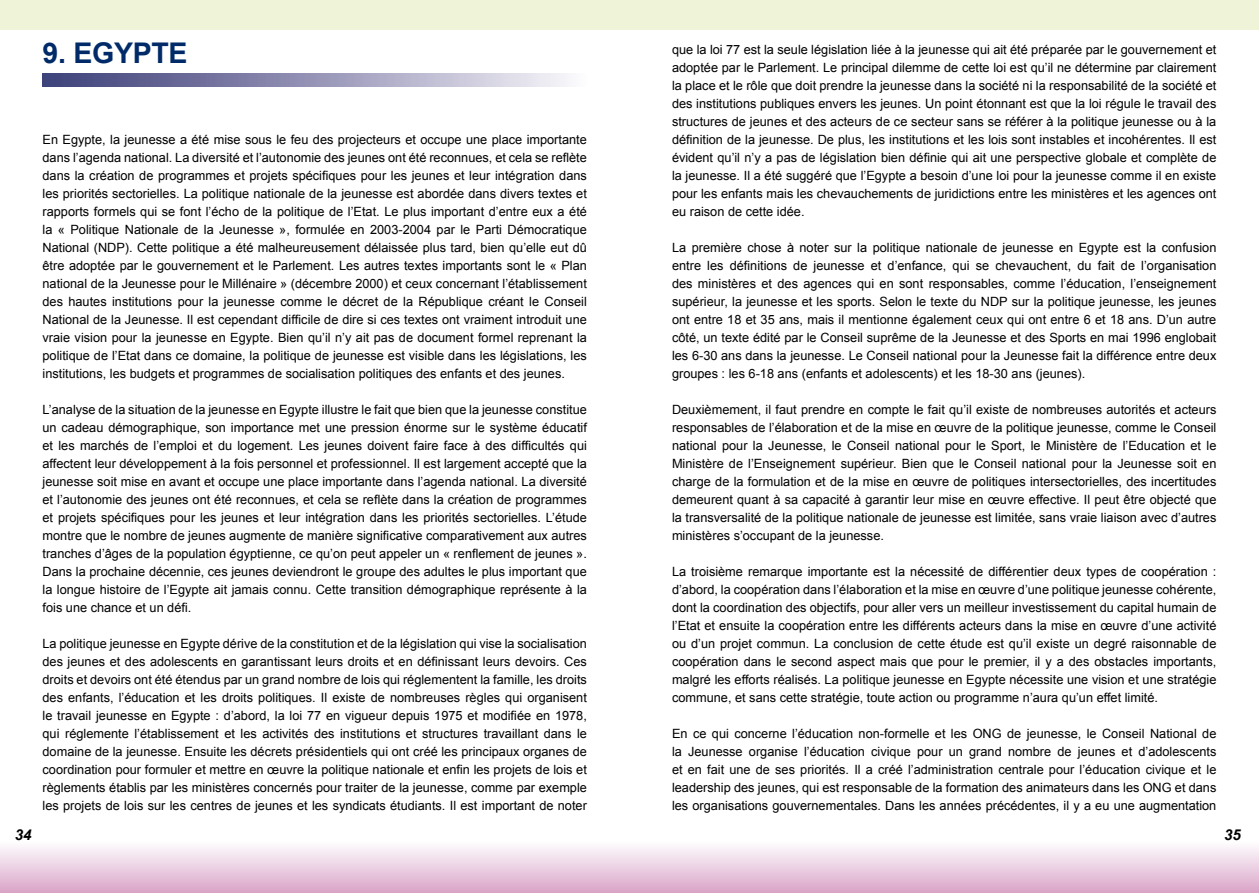
<style>
.page{position:relative;width:1259px;height:893px;background:#fff}
.page>*{position:absolute;margin:0;border:0;box-sizing:border-box;transform-origin:0 0}
.t1{font:700 28.5px "Arial";letter-spacing:-.01em;color:#002b68}
.t2{font:italic 700 15px "Arial";color:#000}
.t3{font:12.75px/18px "Arial";color:#000;text-align:justify}
</style>
<div class="page">
<div style="left:0;top:840px;width:629px;height:53px;background:linear-gradient(to bottom,#fff,#daa4c8)"></div>
<div style="left:0;top:0;width:629px;height:30px;background:#eff4d9"></div>
<div style="left:629px;top:840px;width:630px;height:53px;background:linear-gradient(to bottom,#fff,#daa4c8)"></div>
<div style="left:629px;top:0;width:630px;height:30px;background:#eff4d9"></div>
<svg style="left:43px;top:74px;width:523px;height:13px;background:#9594b5"></svg>
<h1 class="t1" style="left:43px;top:34px;width:147px">9. EGYPTE</h1>
<p class="t3" style="left:43px;top:131px;width:546px">En Egypte, la jeunesse a été mise sous le feu des projecteurs et occupe une place importante dans l’agenda national. La diversité et l’autonomie des jeunes ont été reconnues, et cela se reflète dans la création de programmes et projets spécifiques pour les jeunes et leur intégration dans les priorités sectorielles. La politique nationale de la jeunesse est abordée dans divers textes et rapports formels qui se font l’écho de la politique de l’Etat. Le plus important d’entre eux a été la « Politique Nationale de la Jeunesse », formulée en 2003-2004 par le Parti Démocratique National (NDP). Cette politique a été malheureusement délaissée plus tard, bien qu’elle eut dû être adoptée par le gouvernement et le Parlement. Les autres textes importants sont le « Plan national de la Jeunesse pour le Millénaire » (décembre 2000) et ceux concernant l’établissement des hautes institutions pour la jeunesse comme le décret de la République créant le Conseil National de la Jeunesse. Il est cependant difficile de dire si ces textes ont vraiment introduit une vraie vision pour la jeunesse en Egypte. Bien qu’il n’y ait pas de document formel reprenant la politique de l’Etat dans ce domaine, la politique de jeunesse est visible dans les législations, les institutions, les budgets et programmes de socialisation politiques des enfants et des jeunes.</p>
<p class="t3" style="left:43px;top:401px;width:546px">L’analyse de la situation de la jeunesse en Egypte illustre le fait que bien que la jeunesse constitue un cadeau démographique, son importance met une pression énorme sur le système éducatif et les marchés de l’emploi et du logement. Les jeunes doivent faire face à des difficultés qui affectent leur développement à la fois personnel et professionnel. Il est largement accepté que la jeunesse soit mise en avant et occupe une place importante dans l’agenda national. La diversité et l’autonomie des jeunes ont été reconnues, et cela se reflète dans la création de programmes et projets spécifiques pour les jeunes et leur intégration dans les priorités sectorielles. L’étude montre que le nombre de jeunes augmente de manière significative comparativement aux autres tranches d’âges de la population égyptienne, ce qu’on peut appeler un « renflement de jeunes ».<br>Dans la prochaine décennie, ces jeunes deviendront le groupe des adultes le plus important que la longue histoire de l’Egypte ait jamais connu. Cette transition démographique représente à la fois une chance et un défi.</p>
<p class="t3" style="left:43px;top:635px;width:546px">La politique jeunesse en Egypte dérive de la constitution et de la législation qui vise la socialisation des jeunes et des adolescents en garantissant leurs droits et en définissant leurs devoirs. Ces droits et devoirs ont été étendus par un grand nombre de lois qui réglementent la famille, les droits des enfants, l’éducation et les droits politiques. Il existe de nombreuses règles qui organisent le travail jeunesse en Egypte : d’abord, la loi 77 en vigueur depuis 1975 et modifiée en 1978, qui réglemente l’établissement et les activités des institutions et structures travaillant dans le domaine de la jeunesse. Ensuite les décrets présidentiels qui ont créé les principaux organes de coordination pour formuler et mettre en œuvre la politique nationale et enfin les projets de lois et règlements établis par les ministères concernés pour traiter de la jeunesse, comme par exemple les projets de lois sur les centres de jeunes et les syndicats étudiants. Il est important de noter</p>
<p class="t3" style="left:672px;top:41px;width:546px">que la loi 77 est la seule législation liée à la jeunesse qui ait été préparée par le gouvernement et adoptée par le Parlement. Le principal dilemme de cette loi est qu’il ne détermine par clairement la place et le rôle que doit prendre la jeunesse dans la société ni la responsabilité de la société et des institutions publiques envers les jeunes. Un point étonnant est que la loi régule le travail des structures de jeunes et des acteurs de ce secteur sans se référer à la politique jeunesse ou à la définition de la jeunesse. De plus, les institutions et les lois sont instables et incohérentes. Il est évident qu’il n’y a pas de législation bien définie qui ait une perspective globale et complète de la jeunesse. Il a été suggéré que l’Egypte a besoin d’une loi pour la jeunesse comme il en existe pour les enfants mais les chevauchements de juridictions entre les ministères et les agences ont eu raison de cette idée.</p>
<p class="t3" style="left:672px;top:239px;width:546px">La première chose à noter sur la politique nationale de jeunesse en Egypte est la confusion entre les définitions de jeunesse et d’enfance, qui se chevauchent, du fait de l’organisation des ministères et des agences qui en sont responsables, comme l’éducation, l’enseignement supérieur, la jeunesse et les sports. Selon le texte du NDP sur la politique jeunesse, les jeunes ont entre 18 et 35 ans, mais il mentionne également ceux qui ont entre 6 et 18 ans. D’un autre côté, un texte édité par le Conseil suprême de la Jeunesse et des Sports en mai 1996 englobait les 6-30 ans dans la jeunesse. Le Conseil national pour la Jeunesse fait la différence entre deux groupes : les 6-18 ans (enfants et adolescents) et les 18-30 ans (jeunes).</p>
<p class="t3" style="left:672px;top:401px;width:546px">Deuxièmement, il faut prendre en compte le fait qu’il existe de nombreuses autorités et acteurs responsables de l’élaboration et de la mise en œuvre de la politique jeunesse, comme le Conseil national pour la Jeunesse, le Conseil national pour le Sport, le Ministère de l’Education et le Ministère de l’Enseignement supérieur. Bien que le Conseil national pour la Jeunesse soit en charge de la formulation et de la mise en œuvre de politiques intersectorielles, des incertitudes demeurent quant à sa capacité à garantir leur mise en œuvre effective. Il peut être objecté que la transversalité de la politique nationale de jeunesse est limitée, sans vraie liaison avec d’autres ministères s’occupant de la jeunesse.</p>
<p class="t3" style="left:672px;top:563px;width:546px">La troisième remarque importante est la nécessité de différentier deux types de coopération : d’abord, la coopération dans l’élaboration et la mise en œuvre d’une politique jeunesse cohérente, dont la coordination des objectifs, pour aller vers un meilleur investissement du capital humain de l’Etat et ensuite la coopération entre les différents acteurs dans la mise en œuvre d’une activité ou d’un projet commun. La conclusion de cette étude est qu’il existe un degré raisonnable de coopération dans le second aspect mais que pour le premier, il y a des obstacles importants, malgré les efforts réalisés. La politique jeunesse en Egypte nécessite une vision et une stratégie commune, et sans cette stratégie, toute action ou programme n’aura qu’un effet limité.</p>
<p class="t3" style="left:672px;top:725px;width:546px">En ce qui concerne l’éducation non-formelle et les ONG de jeunesse, le Conseil National de la Jeunesse organise l’éducation civique pour un grand nombre de jeunes et d’adolescents et en fait une de ses priorités. Il a créé l’administration centrale pour l’éducation civique et le leadership des jeunes, qui est responsable de la formation des animateurs dans les ONG et dans les organisations gouvernementales. Dans les années précédentes, il y a eu une augmentation</p>
<p class="t2" style="left:15px;top:825px;width:18px">34</p>
<p class="t2" style="left:1224px;top:825px;width:18px">35</p>
</div>
